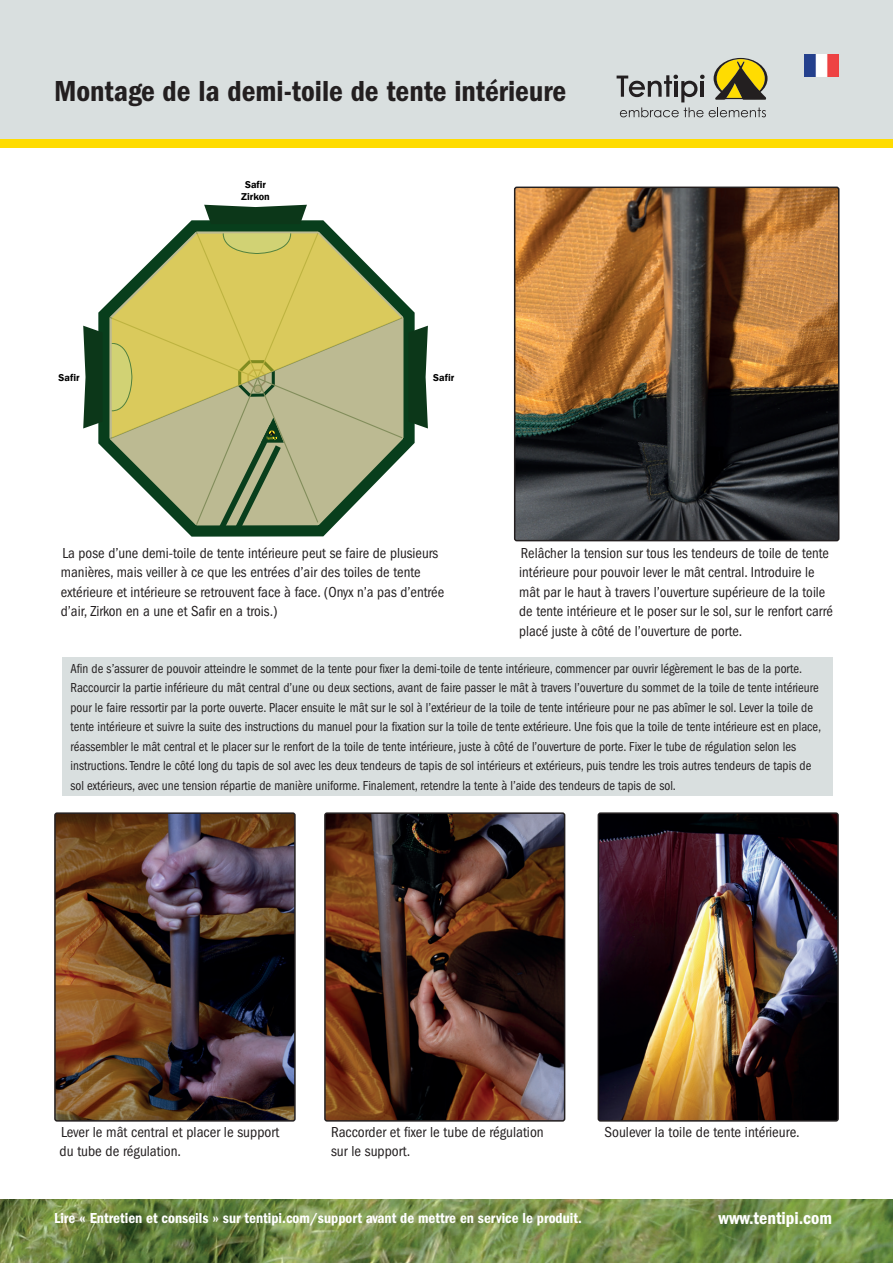
<style>
.page{position:relative;width:893px;height:1263px;background:#fff}
.page>*{position:absolute;margin:0;border:0;box-sizing:border-box;transform-origin:0 0}
.t1{font:30px "ITC Franklin Gothic Std Dm Cd";color:#231f20}
.t2{font:18px "ITC Franklin Gothic Std Dm Cd";color:#fff}
.t3{font:condensed 15px/19.5px "ITC Franklin Gothic Std";color:#231f20}
.t4{font:15px "ITC Franklin Gothic Std Dm Cd";color:#fff}
.t5{font:condensed 13.5px/19.5px "ITC Franklin Gothic Std";color:#231f20;scale:.95 1}
.t6{font:600 10.2px/12.3px "Franklin Gothic";color:#000001;text-align:center}
</style>
<div class="page">
<img style="left:0;top:1199px;width:893px;height:64px">
<div style="left:0;top:0;width:893px;height:139px;background:#d9dfdf"></div>
<div style="left:0;top:139px;width:893px;height:8px;background:#ffdc01"></div>
<svg style="left:617px;top:58px;width:150px;height:59px"></svg>
<img style="left:57px;top:815px;width:236px;height:303px">
<div style="left:54px;top:812px;width:242px;height:309px;border:2px solid #231f20;border-radius:2px"></div>
<img style="left:327px;top:815px;width:238px;height:306px">
<div style="left:324px;top:812px;width:241px;height:309px;border:2px solid #231f20;border-radius:2px"></div>
<img style="left:598px;top:815px;width:238px;height:306px">
<div style="left:598px;top:812px;width:241px;height:309px;border:2px solid #231f20;border-radius:2px"></div>
<img style="left:517px;top:187px;width:322px;height:354px">
<div style="left:514px;top:187px;width:325px;height:354px;border:2px solid #231f20;border-radius:2px"></div>
<svg style="left:181px;top:220px;width:153px;height:11px"></svg>
<svg style="left:204px;top:205px;width:103px;height:19px;background:#22492e"></svg>
<svg style="left:83px;top:231px;width:345px;height:306px"></svg>
<div style="left:62px;top:657px;width:771px;height:139px;background:#d9dfdf"></div>
<img style="left:805px;top:54px;width:34px;height:23px">
<h1 class="t1" style="left:54px;top:74px;width:514px">Montage de la demi-toile de tente intérieure</h1>
<p class="t6" style="left:241px;top:179px;width:30px">Safir<br>Zirkon</p>
<p class="t6" style="left:59px;top:372px;width:23px">Safir</p>
<p class="t6" style="left:433px;top:372px;width:23px">Safir</p>
<p class="t3" style="left:61px;top:543px;width:385px">La pose d’une demi-toile de tente intérieure peut se faire de plusieurs manières, mais veiller à ce que les entrées d’air des toiles de tente extérieure et intérieure se retrouvent face à face. (Onyx n’a pas d’entrée d’air, Zirkon en a une et Safir en a trois.)</p>
<p class="t3" style="left:519px;top:543px;width:315px">Relâcher la tension sur tous les tendeurs de toile de tente intérieure pour pouvoir lever le mât central. Introduire le mât par le haut à travers l’ouverture supérieure de la toile de tente intérieure et le poser sur le sol, sur le renfort carré placé juste à côté de l’ouverture de porte.</p>
<p class="t5" style="left:71px;top:658px;width:792px">Afin de s’assurer de pouvoir atteindre le sommet de la tente pour fixer la demi-toile de tente intérieure, commencer par ouvrir légèrement le bas de la porte.<br>Raccourcir la partie inférieure du mât central d’une ou deux sections, avant de faire passer le mât à travers l’ouverture du sommet de la toile de tente intérieure pour le faire ressortir par la porte ouverte. Placer ensuite le mât sur le sol à l’extérieur de la toile de tente intérieure pour ne pas abîmer le sol. Lever la toile de tente intérieure et suivre la suite des instructions du manuel pour la fixation sur la toile de tente extérieure. Une fois que la toile de tente intérieure est en place, réassembler le mât central et le placer sur le renfort de la toile de tente intérieure, juste à côté de l’ouverture de porte. Fixer le tube de régulation selon les instructions. Tendre le côté long du tapis de sol avec les deux tendeurs de tapis de sol intérieurs et extérieurs, puis tendre les trois autres tendeurs de tapis de sol extérieurs, avec une tension répartie de manière uniforme. Finalement, retendre la tente à l’aide des tendeurs de tapis de sol.</p>
<p class="t3" style="left:60px;top:1122px;width:221px">Lever le mât central et placer le support du tube de régulation.</p>
<p class="t3" style="left:331px;top:1122px;width:214px">Raccorder et fixer le tube de régulation sur le support.</p>
<p class="t3" style="left:604px;top:1122px;width:197px">Soulever la toile de tente intérieure.</p>
<p class="t4" style="left:54px;top:1210px;width:529px">Lire « Entretien et conseils » sur tentipi.com/support avant de mettre en service le produit.</p>
<h2 class="t2" style="left:719px;top:1208px;width:115px">www.tentipi.com</h2>
</div>
